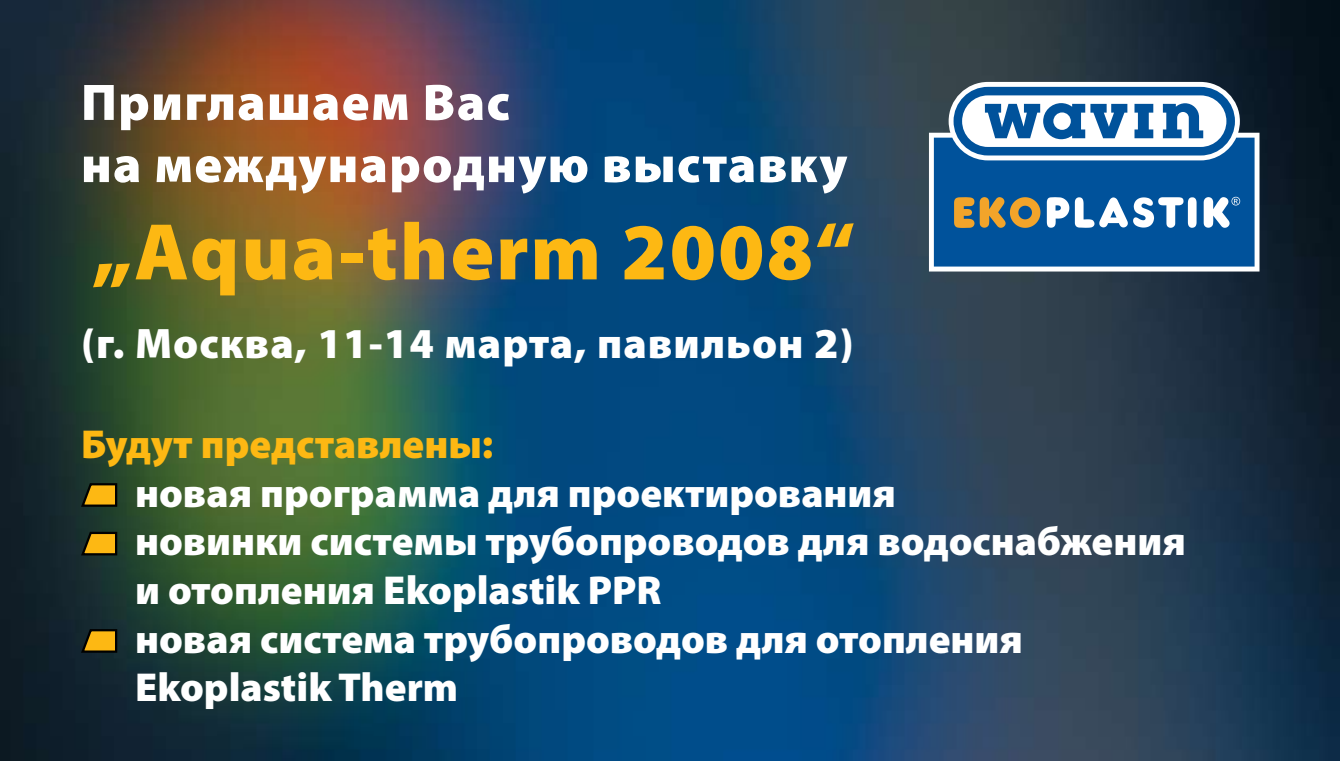
<style>
.page{position:relative;width:1340px;height:761px;background:#fff}
.page>*{position:absolute;margin:0;border:0;box-sizing:border-box;transform-origin:0 0}
.t1{font:900 81px "Myriad Pro";letter-spacing:.025em;color:#fdb813}
.t2{font:900 51.75px/62.1px "Myriad Pro";letter-spacing:.025em;color:#fff}
.t3{font:900 42.75px "Myriad Pro";letter-spacing:.025em;color:#fff}
.t4{font:900 40.5px/48.6px "Myriad Pro";color:#fff}
.t5{font:900 40.5px "Myriad Pro";color:#fdb813}
</style>
<div class="page">
<img style="left:0;top:0;width:1339px;height:760px">
<svg style="left:80px;top:482px;width:38px;height:26px"></svg>
<svg style="left:80px;top:530px;width:38px;height:27px"></svg>
<svg style="left:80px;top:627px;width:38px;height:27px"></svg>
<svg style="left:929px;top:82px;width:330px;height:189px;background:#2a6aa3"></svg>
<svg style="left:953px;top:87px;width:281px;height:68px"></svg>
<svg style="left:954px;top:197px;width:86px;height:31px;background:#978554"></svg>
<svg style="left:1046px;top:197px;width:81px;height:31px"></svg>
<svg style="left:1133px;top:197px;width:63px;height:31px"></svg>
<svg style="left:1203px;top:197px;width:37px;height:31px"></svg>
<p class="t2" style="left:81px;top:69px;width:768px">Приглашаем Вас<br>на международную выставку</p>
<h1 class="t1" style="left:92px;top:198px;width:765px">„Aqua-therm 2008“</h1>
<p class="t3" style="left:81px;top:314px;width:774px">(г. Москва, 11-14 марта, павильон 2)</p>
<p class="t5" style="left:81px;top:417px;width:414px">Будут представлены:</p>
<p class="t4" style="left:135px;top:467px;width:1052px">новая программа для проектирования<br>новинки системы трубопроводов для водоснабжения и отопления Ekoplastik PPR<br>новая система трубопроводов для отопления Ekoplastik Therm</p>
</div>
